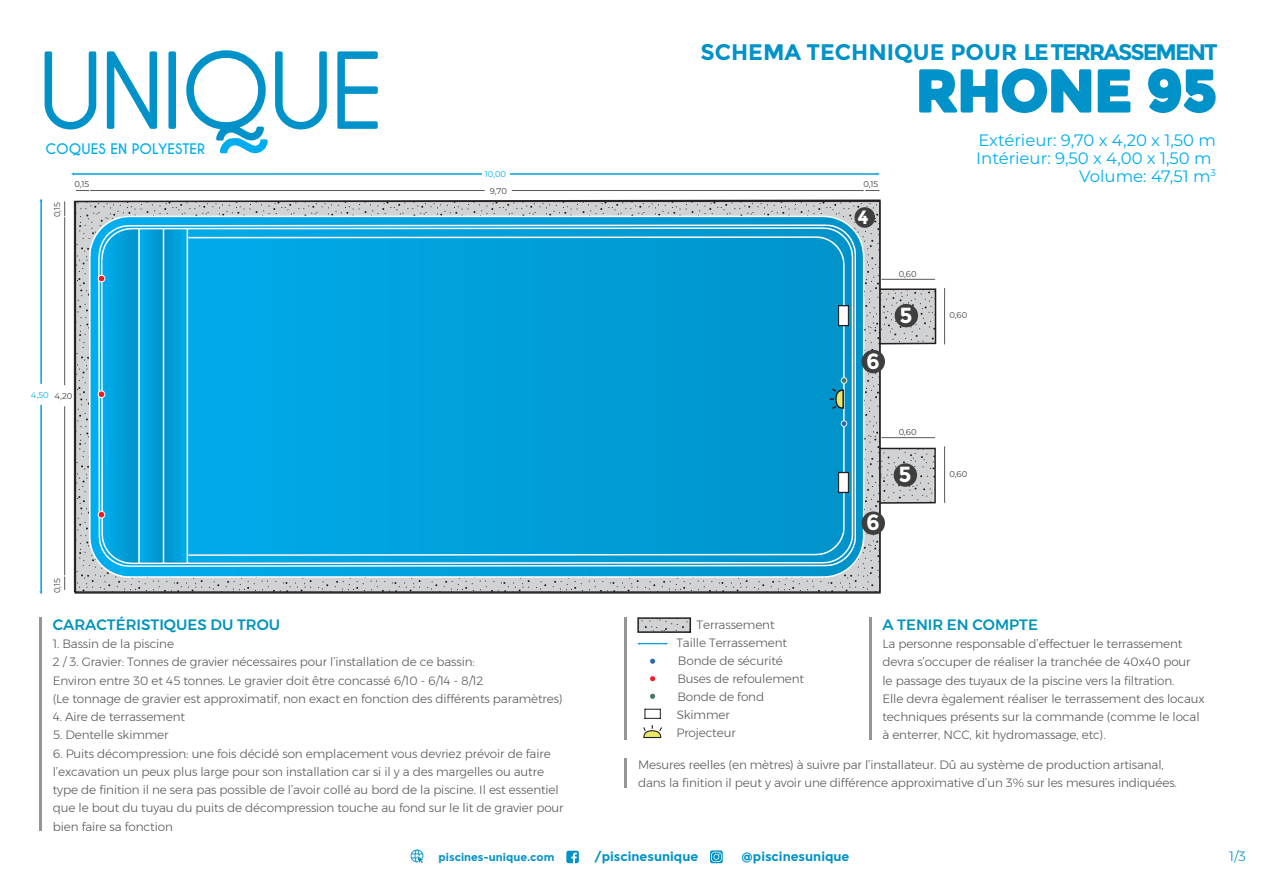
<style>
.page{position:relative;width:1263px;height:893px;background:#fff}
.page>*{position:absolute;margin:0;border:0;box-sizing:border-box;transform-origin:0 0}
.t1{font:700 57px "Montserrat";color:#0092c8}
.t2{font:700 22.5px "Montserrat";color:#0092c8}
.t3{font:700 21.9px "Montserrat";color:#fff}
.t4{font:700 19.2px "Montserrat";color:#fff}
.t5{font:16.5px/18px "Montserrat";color:#00aeef;text-align:right}
.t6{font:500 15px "Montserrat";color:#0094bc}
.t7{font:700 13.65px "Caviar Dreams";color:#00aeef}
.t8{font:300 13.5px "Montserrat";color:#0092c8}
.t9{font:700 12.6px "Montserrat";color:#0092c8}
.t10{font:300 12px/18.3px "Montserrat";letter-spacing:-.01em;color:#57585a}
.t11{font:700 10.95px "Montserrat";color:#0092c8}
.t12{font:8.4px "Montserrat";color:#3e3e3f}
.t13{font:8.4px "Montserrat";color:#00aeef}
.s1{color:#3e3e3f}
</style>
<div class="page">
<hr style="left:39px;top:617px;width:3px;height:214px;background:#939598">
<svg style="left:649px;top:675px;width:7px;height:7px"></svg>
<svg style="left:644px;top:709px;width:17px;height:10px"></svg>
<svg style="left:649px;top:693px;width:7px;height:7px"></svg>
<svg style="left:643px;top:725px;width:19px;height:14px"></svg>
<svg style="left:649px;top:658px;width:7px;height:7px"></svg>
<svg style="left:637px;top:642px;width:31px;height:3px"></svg>
<svg style="left:640px;top:620px;width:48px;height:10px"></svg>
<div style="left:637px;top:617px;width:54px;height:16px;border:2px solid #231f20"></div>
<hr style="left:625px;top:617px;width:2px;height:122px;background:#939598">
<hr style="left:625px;top:758px;width:2px;height:29px;background:#939598">
<hr style="left:869px;top:617px;width:2px;height:122px;background:#939598">
<svg style="left:919px;top:68px;width:212px;height:45px"></svg>
<svg style="left:1148px;top:68px;width:68px;height:45px"></svg>
<svg style="left:44px;top:51px;width:53px;height:79px"></svg>
<svg style="left:106px;top:51px;width:51px;height:78px"></svg>
<svg style="left:168px;top:51px;width:8px;height:78px"></svg>
<svg style="left:186px;top:50px;width:141px;height:104px"></svg>
<svg style="left:337px;top:51px;width:41px;height:78px"></svg>
<svg style="left:881px;top:451px;width:52px;height:50px;background:#cacbcd"></svg>
<div style="left:863px;top:448px;width:73px;height:56px;border:2px solid #231f20"></div>
<div style="left:894px;top:463px;width:23px;height:24px;background:#3e3e3f;border-radius:50%"></div>
<svg style="left:881px;top:291px;width:52px;height:51px;background:#c9cacc"></svg>
<div style="left:863px;top:288px;width:73px;height:57px;border:2px solid #231f20"></div>
<div style="left:895px;top:304px;width:23px;height:23px;background:#3e3e3f;border-radius:50%"></div>
<svg style="left:74px;top:199px;width:807px;height:395px;background:#b2b2b4"></svg>
<svg style="left:88px;top:215px;width:777px;height:370px;background:#5db9db"></svg>
<hr style="left:882px;top:279px;width:52px;height:1px;background:#57585a">
<hr style="left:944px;top:289px;width:1px;height:55px;background:#57585a">
<hr style="left:882px;top:437px;width:52px;height:1px;background:#57585a">
<hr style="left:944px;top:447px;width:1px;height:55px;background:#57585a">
<svg style="left:97px;top:224px;width:760px;height:344px"></svg>
<svg style="left:100px;top:227px;width:754px;height:338px;background:#1aa8dc"></svg>
<svg style="left:188px;top:236px;width:657px;height:321px;background:#029fda"></svg>
<hr style="left:91px;top:190px;width:394px;height:1px;background:#57585a">
<hr style="left:512px;top:190px;width:351px;height:1px;background:#57585a">
<svg style="left:75px;top:190px;width:16px;height:1px"></svg>
<svg style="left:863px;top:190px;width:17px;height:1px"></svg>
<hr style="left:64px;top:218px;width:1px;height:167px;background:#57585a">
<hr style="left:64px;top:406px;width:1px;height:169px;background:#57585a">
<hr style="left:40px;top:201px;width:2px;height:183px;background:#00a0df">
<hr style="left:40px;top:405px;width:2px;height:187px;background:#00a0df">
<svg style="left:64px;top:201px;width:2px;height:17px"></svg>
<svg style="left:64px;top:574px;width:2px;height:16px"></svg>
<hr style="left:138px;top:229px;width:2px;height:334px;background:#fff">
<hr style="left:163px;top:229px;width:1px;height:334px;background:#fff">
<hr style="left:187px;top:229px;width:1px;height:334px;background:#fff">
<div style="left:854px;top:207px;width:21px;height:21px;background:#3e3e3f;border-radius:50%"></div>
<hr style="left:73px;top:173px;width:805px;height:2px;background:#00a0df">
<div style="left:483px;top:163px;width:27px;height:20px;background:#fff"></div>
<div style="left:861px;top:350px;width:24px;height:23px;background:#3e3e3f;border-radius:50%"></div>
<div style="left:861px;top:511px;width:24px;height:24px;background:#3e3e3f;border-radius:50%"></div>
<svg style="left:841px;top:420px;width:6px;height:7px"></svg>
<svg style="left:98px;top:229px;width:40px;height:334px;background:#16a6dd"></svg>
<svg style="left:830px;top:377px;width:17px;height:33px"></svg>
<svg style="left:838px;top:472px;width:11px;height:21px"></svg>
<svg style="left:838px;top:305px;width:11px;height:21px"></svg>
<svg style="left:411px;top:849px;width:12px;height:14px"></svg>
<svg style="left:710px;top:850px;width:13px;height:13px"></svg>
<svg style="left:711px;top:852px;width:11px;height:10px"></svg>
<div style="left:566px;top:851px;width:13px;height:12px;background:#0092c8;border-radius:2px"></div>
<svg style="left:571px;top:853px;width:6px;height:10px"></svg>
<h2 class="t2" style="left:700px;top:39px;width:519px">SCHEMA TECHNIQUE POUR LE TERRASSEMENT</h2>
<h1 class="t1" style="left:916px;top:57px;width:302px">RHONE 95</h1>
<h3 class="t5" style="left:976px;top:130px;width:241px">Extérieur: 9,70 x 4,20 x 1,50 m<br>Intérieur: 9,50 x 4,00 x 1,50 m<br>Volume: 47,51 m<sup>3</sup></h3>
<p class="t7" style="left:45px;top:140px;width:161px">COQUES EN POLYESTER</p>
<p class="t13" style="left:485px;top:168px;width:23px">10,00</p>
<p class="t12" style="left:74px;top:178px;width:16px">0,15</p>
<p class="t12" style="left:863px;top:178px;width:16px">0,15</p>
<p class="t12" style="left:490px;top:186px;width:19px">9,70</p>
<p class="t12" style="left:51px;top:217px;width:16px;rotate:-90deg">0,15</p>
<p class="t13" style="left:31px;top:389px;width:43px">4,50 <span class="s1">4,20</span></p>
<p class="t12" style="left:51px;top:593px;width:16px;rotate:-90deg">0,15</p>
<p class="t6" style="left:53px;top:613px;width:229px">CARACTÉRISTIQUES DU TROU</p>
<p class="t10" style="left:53px;top:635px;width:511px">1. Bassin de la piscine<br>2 / 3. Gravier: Tonnes de gravier nécessaires pour l’installation de ce bassin:<br>Environ entre 30 et 45 tonnes. Le gravier doit être concassé 6/10 - 6/14 - 8/12<br>(Le tonnage de gravier est approximatif, non exact en fonction des différents paramètres)</p>
<p class="t10" style="left:53px;top:708px;width:134px">4. Aire de terrassement</p>
<p class="t10" style="left:53px;top:726px;width:117px">5. Dentelle skimmer</p>
<p class="t10" style="left:53px;top:744px;width:512px">6. Puits décompression: une fois décidé son emplacement vous devriez prévoir de faire l’excavation un peux plus large pour son installation car si il y a des margelles ou autre type de finition il ne sera pas possible de l’avoir collé au bord de la piscine. Il est essentiel que le bout du tuyau du puits de décompression touche au fond sur le lit de gravier pour bien faire sa fonction</p>
<h3 class="t4" style="left:857px;top:206px;width:13px">4</h3>
<h3 class="t3" style="left:866px;top:348px;width:15px">6</h3>
<p class="t12" style="left:899px;top:268px;width:19px">0,60</p>
<h3 class="t3" style="left:899px;top:302px;width:15px">5</h3>
<h3 class="t3" style="left:866px;top:510px;width:15px">6</h3>
<p class="t12" style="left:899px;top:426px;width:19px">0,60</p>
<h3 class="t3" style="left:898px;top:461px;width:15px">5</h3>
<p class="t12" style="left:949px;top:309px;width:19px">0,60</p>
<p class="t12" style="left:949px;top:468px;width:19px">0,60</p>
<p class="t10" style="left:697px;top:616px;width:79px">Terrassement</p>
<p class="t6" style="left:882px;top:613px;width:157px">A TENIR EN COMPTE</p>
<p class="t10" style="left:882px;top:635px;width:324px">La personne responsable d’effectuer le terrassement devra s’occuper de réaliser la tranchée de 40x40 pour<br>le passage des tuyaux de la piscine vers la filtration.<br>Elle devra ègalement réaliser le terrassement des locaux techniques présents sur la commande (comme le local à enterrer, NCC, kit hydromassage, etc).</p>
<p class="t10" style="left:638px;top:756px;width:540px">Mesures reelles (en mètres) à suivre par l’installateur. Dû au système de production artisanal, dans la finition il peut y avoir une différence approximative d’un 3% sur les mesures indiquées.</p>
<p class="t10" style="left:676px;top:634px;width:112px">Taille Terrassement</p>
<p class="t10" style="left:678px;top:652px;width:107px">Bonde de sécurité</p>
<p class="t10" style="left:677px;top:669px;width:128px">Buses de refoulement</p>
<p class="t10" style="left:677px;top:705px;width:55px">Skimmer</p>
<p class="t10" style="left:677px;top:687px;width:88px">Bonde de fond</p>
<p class="t10" style="left:676px;top:723px;width:61px">Projecteur</p>
<p class="t11" style="left:439px;top:851px;width:117px">piscines-unique.com</p>
<p class="t9" style="left:594px;top:849px;width:106px">/piscinesunique</p>
<p class="t9" style="left:742px;top:849px;width:109px">@piscinesunique</p>
<p class="t8" style="left:1229px;top:847px;width:18px">1/3</p>
</div>
